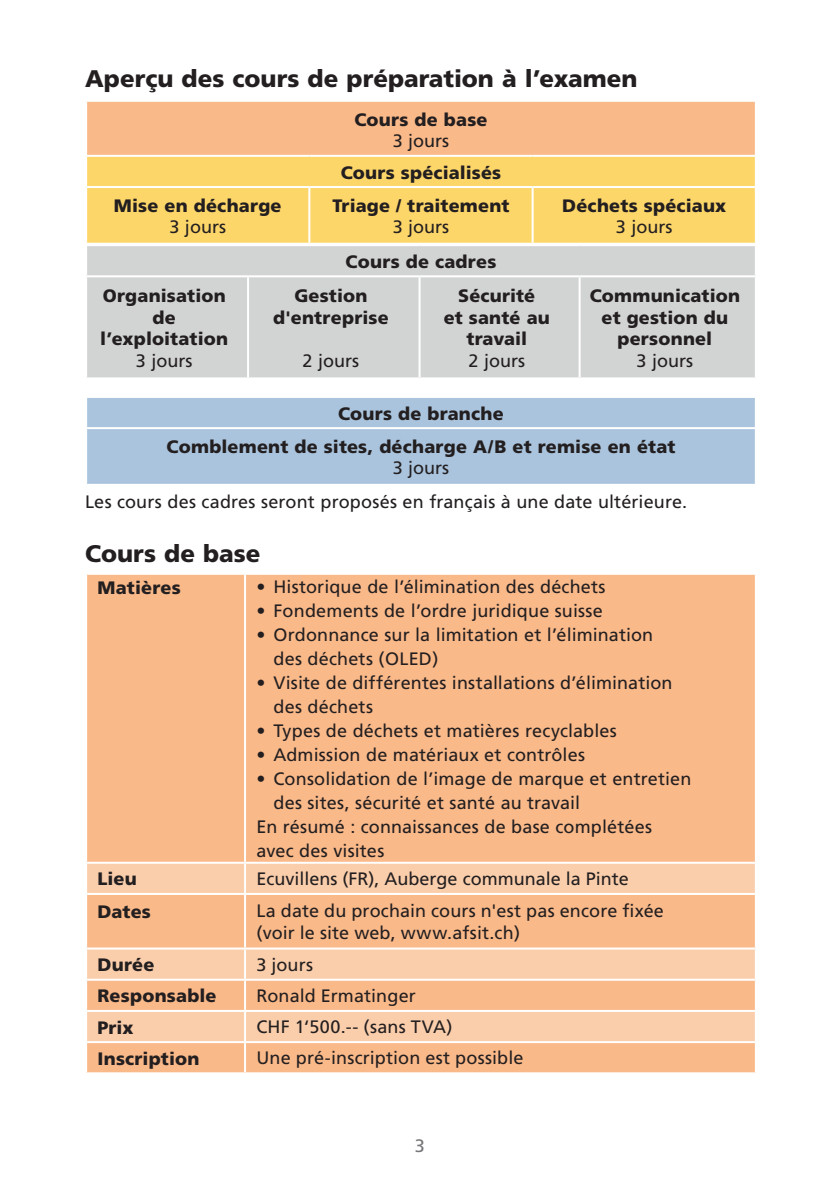
<style>
.page{position:relative;width:840px;height:1191px;background:#fff}
.page>*{position:absolute;margin:0;border:0;box-sizing:border-box;transform-origin:0 0}
.t1{font:900 24px "Frutiger";color:#231f20}
.t2{font:18px/24px "Frutiger";letter-spacing:.005em;color:#231f20}
.t3{font:900 18px/21.6px "Frutiger";letter-spacing:.01em;color:#231f20;text-align:center}
.t4{font:18px "Frutiger";color:#757679}
</style>
<div class="page">
<div style="left:86px;top:101px;width:669px;height:56px;background:#fab989"></div>
<hr style="left:754px;top:102px;width:2px;height:54px;background:#fff">
<hr style="left:85px;top:100px;width:671px;height:2px;background:#fff">
<hr style="left:85px;top:102px;width:2px;height:54px;background:#fff">
<div style="left:87px;top:157px;width:667px;height:86px;background:#fdd66a"></div>
<hr style="left:85px;top:186px;width:224px;height:2px;background:#fff">
<hr style="left:309px;top:186px;width:223px;height:2px;background:#fff">
<hr style="left:308px;top:188px;width:2px;height:55px;background:#fff">
<hr style="left:532px;top:186px;width:224px;height:2px;background:#fff">
<hr style="left:85px;top:155px;width:224px;height:2px;background:#fff">
<hr style="left:309px;top:155px;width:223px;height:2px;background:#fff">
<hr style="left:532px;top:155px;width:224px;height:2px;background:#fff">
<hr style="left:531px;top:188px;width:2px;height:55px;background:#fff">
<div style="left:87px;top:246px;width:667px;height:131px;background:#d2d4d3"></div>
<hr style="left:85px;top:275px;width:163px;height:2px;background:#fff">
<hr style="left:248px;top:275px;width:171px;height:2px;background:#fff">
<hr style="left:247px;top:277px;width:2px;height:100px;background:#fff">
<hr style="left:419px;top:275px;width:160px;height:2px;background:#fff">
<hr style="left:579px;top:275px;width:177px;height:2px;background:#fff">
<hr style="left:418px;top:277px;width:2px;height:100px;background:#fff">
<hr style="left:578px;top:277px;width:2px;height:100px;background:#fff">
<div style="left:87px;top:398px;width:667px;height:86px;background:#aac4dd"></div>
<hr style="left:85px;top:427px;width:671px;height:2px;background:#fff">
<div style="left:87px;top:575px;width:667px;height:497px;background:#fab989"></div>
<svg style="left:87px;top:863px;width:667px;height:178px;background:#fac49b"></svg>
<hr style="left:244px;top:575px;width:2px;height:286px;background:#fff">
<hr style="left:85px;top:861px;width:160px;height:2px;background:#fff">
<hr style="left:245px;top:861px;width:511px;height:2px;background:#fff">
<hr style="left:244px;top:863px;width:2px;height:30px;background:#fff">
<hr style="left:85px;top:893px;width:160px;height:2px;background:#fff">
<hr style="left:245px;top:893px;width:511px;height:2px;background:#fff">
<hr style="left:244px;top:895px;width:2px;height:52px;background:#fff">
<hr style="left:244px;top:949px;width:2px;height:29px;background:#fff">
<hr style="left:244px;top:1012px;width:2px;height:29px;background:#fff">
<hr style="left:244px;top:1043px;width:2px;height:29px;background:#fff">
<hr style="left:85px;top:947px;width:160px;height:2px;background:#fff">
<hr style="left:245px;top:947px;width:511px;height:2px;background:#fff">
<hr style="left:85px;top:978px;width:159px;height:2px;background:#fff">
<hr style="left:85px;top:1010px;width:159px;height:2px;background:#fff">
<hr style="left:85px;top:1041px;width:160px;height:2px;background:#fff">
<hr style="left:245px;top:1041px;width:511px;height:2px;background:#fff">
<hr style="left:244px;top:978px;width:512px;height:2px;background:#fff">
<hr style="left:244px;top:980px;width:2px;height:30px;background:#fff">
<hr style="left:244px;top:1010px;width:512px;height:2px;background:#fff">
<h1 class="t1" style="left:85px;top:64px;width:553px">Aperçu des cours de préparation à l’examen</h1>
<p class="t3" style="left:114px;top:194px;width:169px">Mise en décharge</p>
<p class="t2" style="left:169px;top:215px;width:58px">3 jours</p>
<p class="t3" style="left:354px;top:108px;width:135px">Cours de base</p>
<p class="t2" style="left:392px;top:129px;width:58px">3 jours</p>
<p class="t3" style="left:340px;top:161px;width:162px">Cours spécialisés</p>
<p class="t3" style="left:332px;top:194px;width:178px">Triage / traitement</p>
<p class="t2" style="left:392px;top:215px;width:58px">3 jours</p>
<p class="t3" style="left:345px;top:251px;width:152px">Cours de cadres</p>
<p class="t3" style="left:562px;top:194px;width:165px">Déchets spéciaux</p>
<p class="t2" style="left:615px;top:215px;width:58px">3 jours</p>
<p class="t3" style="left:100px;top:285px;width:129px">Organisation de l’exploitation</p>
<p class="t2" style="left:136px;top:348px;width:58px">3 jours</p>
<p class="t3" style="left:589px;top:285px;width:152px">Communication et gestion du personnel</p>
<p class="t2" style="left:636px;top:348px;width:58px">3 jours</p>
<p class="t3" style="left:166px;top:397px;width:510px;line-height:33.2px">Cours de branche<br>Comblement de sites, décharge A/B et remise en état</p>
<p class="t2" style="left:392px;top:456px;width:58px">3 jours</p>
<p class="t3" style="left:273px;top:285px;width:117px">Gestion d'entreprise</p>
<p class="t2" style="left:302px;top:348px;width:58px">2 jours</p>
<p class="t3" style="left:443px;top:285px;width:107px">Sécurité<br>et santé au travail</p>
<p class="t2" style="left:468px;top:348px;width:58px">2 jours</p>
<p class="t2" style="left:85px;top:490px;width:603px">Les cours des cadres seront proposés en français à une date ultérieure.</p>
<h1 class="t1" style="left:85px;top:539px;width:177px">Cours de base</h1>
<p class="t3" style="left:97px;top:576px;width:85px">Matières</p>
<p class="t2" style="left:256px;top:575px;width:350px">• Historique de l’élimination des déchets</p>
<p class="t2" style="left:256px;top:599px;width:348px">• Fondements de l’ordre juridique suisse</p>
<p class="t2" style="left:273px;top:623px;width:381px;text-indent:-17px">• Ordonnance sur la limitation et l’élimination des déchets (OLED)</p>
<p class="t2" style="left:273px;top:671px;width:400px;text-indent:-17px">• Visite de différentes installations d’élimination des déchets</p>
<p class="t2" style="left:256px;top:719px;width:362px">• Types de déchets et matières recyclables</p>
<p class="t2" style="left:256px;top:743px;width:330px">• Admission de matériaux et contrôles</p>
<p class="t2" style="left:256px;top:767px;width:436px">• Consolidation de l’image de marque et entretien</p>
<p class="t2" style="left:273px;top:791px;width:308px">des sites, sécurité et santé au travail</p>
<p class="t2" style="left:256px;top:815px;width:397px">En résumé : connaissances de base complétées</p>
<p class="t2" style="left:256px;top:839px;width:129px">avec des visites</p>
<p class="t3" style="left:97px;top:868px;width:41px">Lieu</p>
<p class="t2" style="left:256px;top:867px;width:374px">Ecuvillens (FR), Auberge communale la Pinte</p>
<p class="t3" style="left:97px;top:900px;width:55px">Dates</p>
<p class="t2" style="left:256px;top:900px;width:409px;line-height:21.6px">La date du prochain cours n'est pas encore fixée (voir le site web, www.afsit.ch)</p>
<p class="t3" style="left:97px;top:954px;width:58px">Durée</p>
<p class="t2" style="left:256px;top:952px;width:58px">3 jours</p>
<p class="t3" style="left:97px;top:985px;width:121px">Responsable</p>
<p class="t2" style="left:256px;top:983px;width:161px">Ronald Ermatinger</p>
<p class="t3" style="left:97px;top:1016px;width:38px">Prix</p>
<p class="t2" style="left:256px;top:1015px;width:197px">CHF 1‘500.-- (sans TVA)</p>
<p class="t3" style="left:97px;top:1047px;width:103px">Inscription</p>
<p class="t2" style="left:256px;top:1046px;width:268px">Une pré-inscription est possible</p>
<p class="t4" style="left:415px;top:1135px;width:12px">3</p>
</div>
